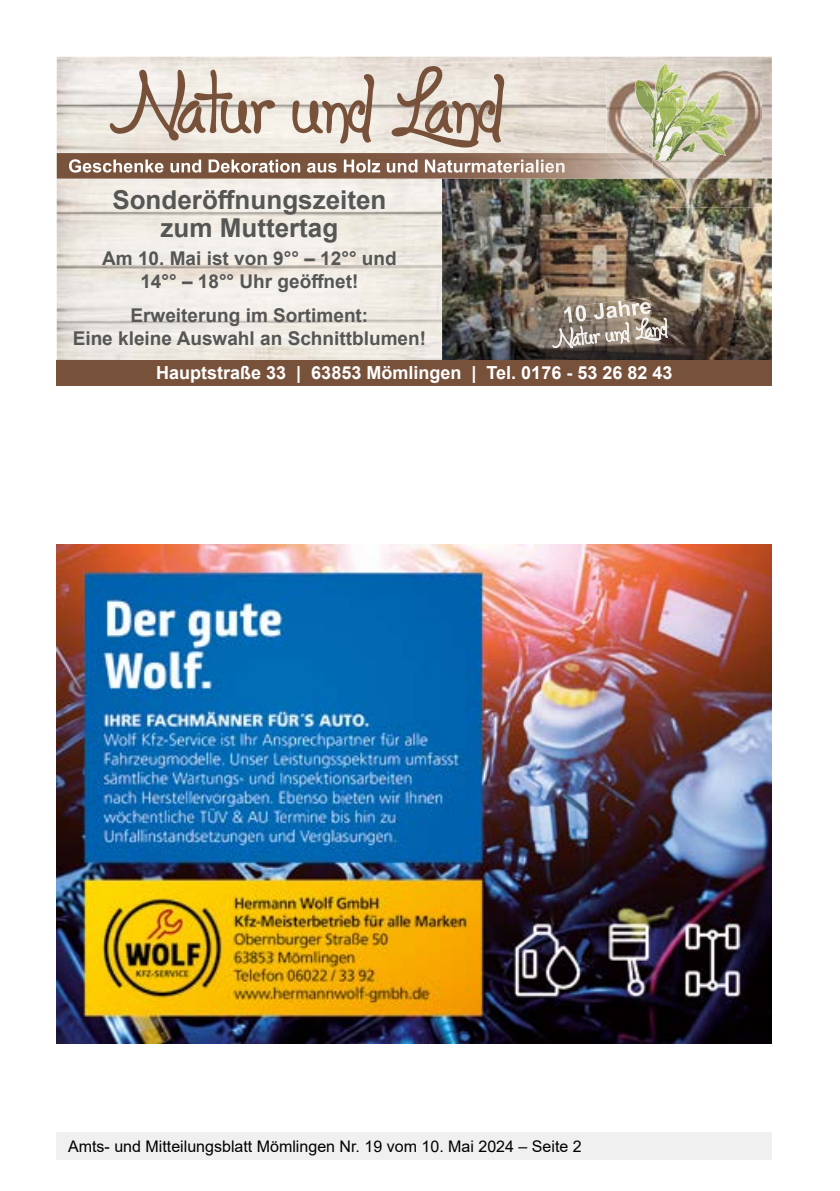
<style>
.page{position:relative;width:840px;height:1191px;background:#fff}
.page>*{position:absolute;margin:0;border:0;box-sizing:border-box;transform-origin:0 0}
.t1{font:700 26px/28px "Arial";color:#565655;text-align:center}
.t2{font:700 19px/22.8px "Arial";color:#565655;text-align:center}
.t3{font:700 18px "Arial";color:#fff}
.t4{font:16px "Arial";color:#000}
</style>
<div class="page">
<img style="left:57px;top:544px;width:714px;height:499px">
<img style="left:57px;top:57px;width:714px;height:303px">
<img style="left:442px;top:178px;width:329px;height:182px">
<svg style="left:109px;top:65px;width:396px;height:83px"></svg>
<div style="left:57px;top:360px;width:714px;height:26px;background:#78513b"></div>
<img style="left:635px;top:178px;width:126px;height:30px">
<svg style="left:598px;top:179px;width:26px;height:16px"></svg>
<img style="left:733px;top:108px;width:1px;height:16px">
<svg style="left:634px;top:62px;width:99px;height:99px"></svg>
<img style="left:57px;top:153px;width:551px;height:26px">
<img style="left:442px;top:178px;width:193px;height:1px">
<img style="left:608px;top:153px;width:44px;height:25px">
<svg style="left:635px;top:178px;width:17px;height:1px"></svg>
<img style="left:69px;top:159px;width:495px;height:14px">
<img style="left:563px;top:297px;width:88px;height:26px">
<img style="left:635px;top:318px;width:32px;height:22px">
<div style="left:57px;top:1132px;width:714px;height:27px;background:#f0f0f0"></div>
<h1 class="t1" style="left:112px;top:186px;width:275px">Sonderöffnungszeiten zum Muttertag</h1>
<p class="t2" style="left:102px;top:247px;width:296px">Am 10. Mai ist von 9°° – 12°° und<br>14°° – 18°° Uhr geöffnet!</p>
<p class="t2" style="left:73px;top:304px;width:354px">Erweiterung im Sortiment:<br>Eine kleine Auswahl an Schnittblumen!</p>
<p class="t3" style="left:156px;top:360px;width:517px">Hauptstraße 33 | 63853 Mömlingen | Tel. 0176 - 53 26 82 43</p>
<p class="t4" style="left:68px;top:1135px;width:515px">Amts- und Mitteilungsblatt Mömlingen Nr. 19 vom 10. Mai 2024 – Seite 2</p>
</div>
